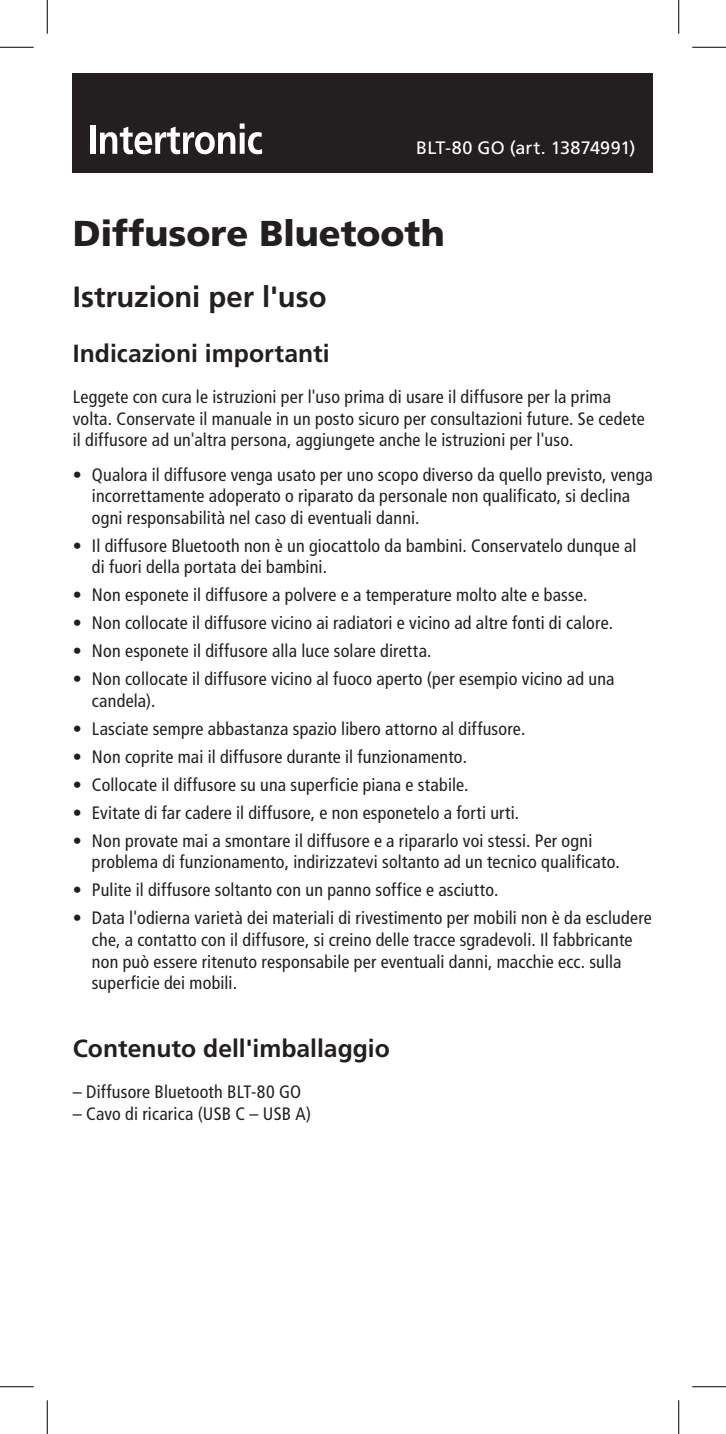
<style>
.page{position:relative;width:726px;height:1434px;background:#fff}
.page>*{position:absolute;margin:0;border:0;box-sizing:border-box;transform-origin:0 0}
.t1{font:900 36px "Frutiger LT Std";letter-spacing:-.005em;color:#231f20}
.t2{font:700 29.25px "Frutiger LT Std";letter-spacing:-.005em;color:#231f20}
.t3{font:700 24.75px "Frutiger LT Std";color:#231f20}
.t4{font:condensed 18px/21.6px "Frutiger LT Std";letter-spacing:.01em;color:#231f20}
.t5{font:18px "Frutiger LT Std";letter-spacing:.01em;color:#fff}
</style>
<div class="page">
<div style="left:73px;top:73px;width:580px;height:99px;background:#231f20"></div>
<div style="left:90px;top:125px;width:5px;height:29px;background:#fff"></div>
<svg style="left:100px;top:123px;width:162px;height:31px"></svg>
<hr style="left:0;top:47px;width:34px;height:1px;background:#000">
<hr style="left:692px;top:47px;width:34px;height:1px;background:#000">
<hr style="left:0;top:1386px;width:34px;height:1px;background:#000">
<hr style="left:692px;top:1386px;width:34px;height:1px;background:#000">
<hr style="left:47px;top:0;width:1px;height:34px;background:#000">
<hr style="left:47px;top:1400px;width:1px;height:34px;background:#000">
<hr style="left:678px;top:0;width:1px;height:34px;background:#000">
<hr style="left:678px;top:1400px;width:1px;height:34px;background:#000">
<p class="t5" style="left:416px;top:137px;width:221px">BLT-80 GO (art. 13874991)</p>
<h1 class="t1" style="left:73px;top:212px;width:373px">Diffusore Bluetooth</h1>
<h2 class="t2" style="left:73px;top:280px;width:255px">Istruzioni per l'uso</h2>
<h3 class="t3" style="left:73px;top:339px;width:258px">Indicazioni importanti</h3>
<p class="t4" style="left:73px;top:386px;width:573px">Leggete con cura le istruzioni per l'uso prima di usare il diffusore per la prima volta. Conservate il manuale in un posto sicuro per consultazioni future. Se cedete il diffusore ad un'altra persona, aggiungete anche le istruzioni per l'uso.</p>
<p class="t4" style="left:92px;top:464px;width:563px;text-indent:-19px">• Qualora il diffusore venga usato per uno scopo diverso da quello previsto, venga incorrettamente adoperato o riparato da personale non qualificato, si declina ogni responsabilità nel caso di eventuali danni.</p>
<p class="t4" style="left:92px;top:535px;width:546px;text-indent:-19px">• Il diffusore Bluetooth non è un giocattolo da bambini. Conservatelo dunque al di fuori della portata dei bambini.</p>
<p class="t4" style="left:73px;top:584px;width:516px">• Non esponete il diffusore a polvere e a temperature molto alte e basse.</p>
<p class="t4" style="left:73px;top:612px;width:542px">• Non collocate il diffusore vicino ai radiatori e vicino ad altre fonti di calore.</p>
<p class="t4" style="left:73px;top:640px;width:360px">• Non esponete il diffusore alla luce solare diretta.</p>
<p class="t4" style="left:92px;top:668px;width:524px;text-indent:-19px">• Non collocate il diffusore vicino al fuoco aperto (per esempio vicino ad una candela).</p>
<p class="t4" style="left:73px;top:718px;width:454px">• Lasciate sempre abbastanza spazio libero attorno al diffusore.</p>
<p class="t4" style="left:73px;top:746px;width:396px">• Non coprite mai il diffusore durante il funzionamento.</p>
<p class="t4" style="left:73px;top:774px;width:397px">• Collocate il diffusore su una superficie piana e stabile.</p>
<p class="t4" style="left:73px;top:802px;width:448px">• Evitate di far cadere il diffusore, e non esponetelo a forti urti.</p>
<p class="t4" style="left:92px;top:830px;width:529px;text-indent:-19px">• Non provate mai a smontare il diffusore e a ripararlo voi stessi. Per ogni problema di funzionamento, indirizzatevi soltanto ad un tecnico qualificato.</p>
<p class="t4" style="left:73px;top:879px;width:427px">• Pulite il diffusore soltanto con un panno soffice e asciutto.</p>
<p class="t4" style="left:92px;top:907px;width:561px;text-indent:-19px">• Data l'odierna varietà dei materiali di rivestimento per mobili non è da escludere che, a contatto con il diffusore, si creino delle tracce sgradevoli. Il fabbricante non può essere ritenuto responsabile per eventuali danni, macchie ecc. sulla superficie dei mobili.</p>
<h3 class="t3" style="left:73px;top:1034px;width:319px">Contenuto dell'imballaggio</h3>
<p class="t4" style="left:73px;top:1081px;width:230px">– Diffusore Bluetooth BLT-80 GO</p>
<p class="t4" style="left:73px;top:1102px;width:240px">– Cavo di ricarica (USB C – USB A)</p>
</div>
